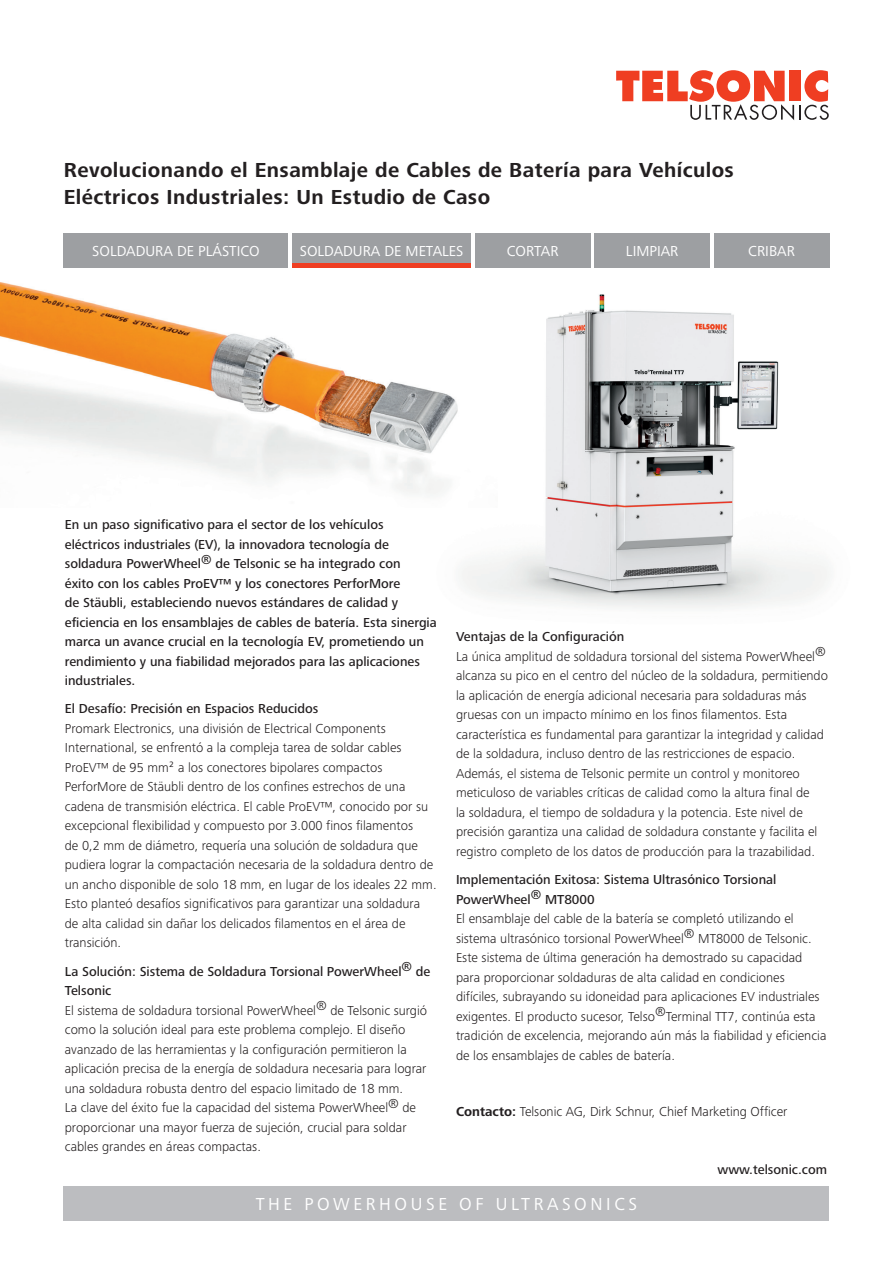
<style>
.page{position:relative;width:893px;height:1263px;background:#fff}
.page>*{position:absolute;margin:0;border:0;box-sizing:border-box;transform-origin:0 0}
.Haupttitel{font:700 21px/27px "Frutiger Next Pro";letter-spacing:.02em;color:#231f20}
.t1{font:18px "Frutiger Next Pro";letter-spacing:.2em;color:#fff}
.Portfoliotitel{font:15px "Frutiger Next Pro";color:#fff}
.t2{font:300 13.5px/19.5px "Frutiger Next Pro";color:#231f20}
.t3{font:500 13.5px/19.5px "Frutiger Next Pro";color:#231f20}
.s1{font-weight:500}
.s2{font-weight:700}
</style>
<div class="page">
<svg style="left:616px;top:70px;width:213px;height:50px"></svg>
<div style="left:64px;top:1186px;width:765px;height:34px;background:#bcbdc0"></div>
<img style="left:462px;top:294px;width:365px;height:314px">
<div style="left:64px;top:234px;width:224px;height:34px;background:#9d9fa2"></div>
<div style="left:292px;top:234px;width:179px;height:34px;background:#9d9fa2"></div>
<div style="left:475px;top:234px;width:115px;height:34px;background:#9d9fa2"></div>
<div style="left:595px;top:234px;width:115px;height:34px;background:#9d9fa2"></div>
<div style="left:714px;top:234px;width:115px;height:34px;background:#9d9fa2"></div>
<hr style="left:292px;top:264px;width:179px;height:4px;background:#ef3e22">
<img style="left:1px;top:282px;width:497px;height:225px">
<p class="Haupttitel" style="left:64px;top:156px;width:672px">Revolucionando el Ensamblaje de Cables de Batería para Vehículos<br>Eléctricos Industriales: Un Estudio de Caso</p>
<p class="Portfoliotitel" style="left:92px;top:243px;width:169px">SOLDADURA DE PLÁSTICO</p>
<p class="Portfoliotitel" style="left:300px;top:243px;width:165px">SOLDADURA DE METALES</p>
<p class="Portfoliotitel" style="left:507px;top:243px;width:53px">CORTAR</p>
<p class="Portfoliotitel" style="left:626px;top:243px;width:54px">LIMPIAR</p>
<p class="Portfoliotitel" style="left:748px;top:243px;width:48px">CRIBAR</p>
<p class="t3" style="left:65px;top:515px;width:373px">En un paso significativo para el sector de los vehículos eléctricos industriales (EV), la innovadora tecnología de soldadura PowerWheel® de Telsonic se ha integrado con<br>éxito con los cables ProEV™ y los conectores PerforMore<br>de Stäubli, estableciendo nuevos estándares de calidad y eficiencia en los ensamblajes de cables de batería. Esta sinergia marca un avance crucial en la tecnología EV, prometiendo un rendimiento y una fiabilidad mejorados para las aplicaciones industriales.</p>
<p class="t2" style="left:65px;top:699px;width:373px"><span class="s1">El Desafío: Precisión en Espacios Reducidos<br></span>Promark Electronics, una división de Electrical Components International, se enfrentó a la compleja tarea de soldar cables ProEV™ de 95 mm² a los conectores bipolares compactos PerforMore de Stäubli dentro de los confines estrechos de una cadena de transmisión eléctrica. El cable ProEV™, conocido por su excepcional flexibilidad y compuesto por 3.000 finos filamentos<br>de 0,2 mm de diámetro, requería una solución de soldadura que pudiera lograr la compactación necesaria de la soldadura dentro de un ancho disponible de solo 18 mm, en lugar de los ideales 22 mm.<br>Esto planteó desafíos significativos para garantizar una soldadura de alta calidad sin dañar los delicados filamentos en el área de transición.</p>
<p class="t2" style="left:65px;top:961px;width:367px"><span class="s1">La Solución: Sistema de Soldadura Torsional PowerWheel</span><sup>®</sup> <span class="s1">de Telsonic<br></span>El sistema de soldadura torsional PowerWheel® de Telsonic surgió como la solución ideal para este problema complejo. El diseño avanzado de las herramientas y la configuración permitieron la aplicación precisa de la energía de soldadura necesaria para lograr una soldadura robusta dentro del espacio limitado de 18 mm.<br>La clave del éxito fue la capacidad del sistema PowerWheel® de proporcionar una mayor fuerza de sujeción, crucial para soldar cables grandes en áreas compactas.</p>
<p class="t2" style="left:456px;top:627px;width:373px"><span class="s1">Ventajas de la Configuración<br></span>La única amplitud de soldadura torsional del sistema PowerWheel® alcanza su pico en el centro del núcleo de la soldadura, permitiendo la aplicación de energía adicional necesaria para soldaduras más gruesas con un impacto mínimo en los finos filamentos. Esta característica es fundamental para garantizar la integridad y calidad de la soldadura, incluso dentro de las restricciones de espacio.<br>Además, el sistema de Telsonic permite un control y monitoreo meticuloso de variables críticas de calidad como la altura final de<br>la soldadura, el tiempo de soldadura y la potencia. Este nivel de precisión garantiza una calidad de soldadura constante y facilita el registro completo de los datos de producción para la trazabilidad.</p>
<p class="t2" style="left:456px;top:870px;width:372px"><span class="s1">Implementación Exitosa: Sistema Ultrasónico Torsional PowerWheel</span><sup>®</sup> <span class="s1">MT8000<br></span>El ensamblaje del cable de la batería se completó utilizando el sistema ultrasónico torsional PowerWheel® MT8000 de Telsonic.<br>Este sistema de última generación ha demostrado su capacidad para proporcionar soldaduras de alta calidad en condiciones difíciles, subrayando su idoneidad para aplicaciones EV industriales exigentes. El producto sucesor, Telso®Terminal TT7, continúa esta tradición de excelencia, mejorando aún más la fiabilidad y eficiencia de los ensamblajes de cables de batería.</p>
<p class="t2" style="left:456px;top:1101px;width:333px"><span class="s2">Contacto:</span> Telsonic AG, Dirk Schnur, Chief Marketing Officer</p>
<p class="t3" style="left:717px;top:1159px;width:111px">www.telsonic.com</p>
<h2 class="t1" style="left:256px;top:1194px;width:383px">THE POWERHOUSE OF ULTRASONICS</h2>
</div>
